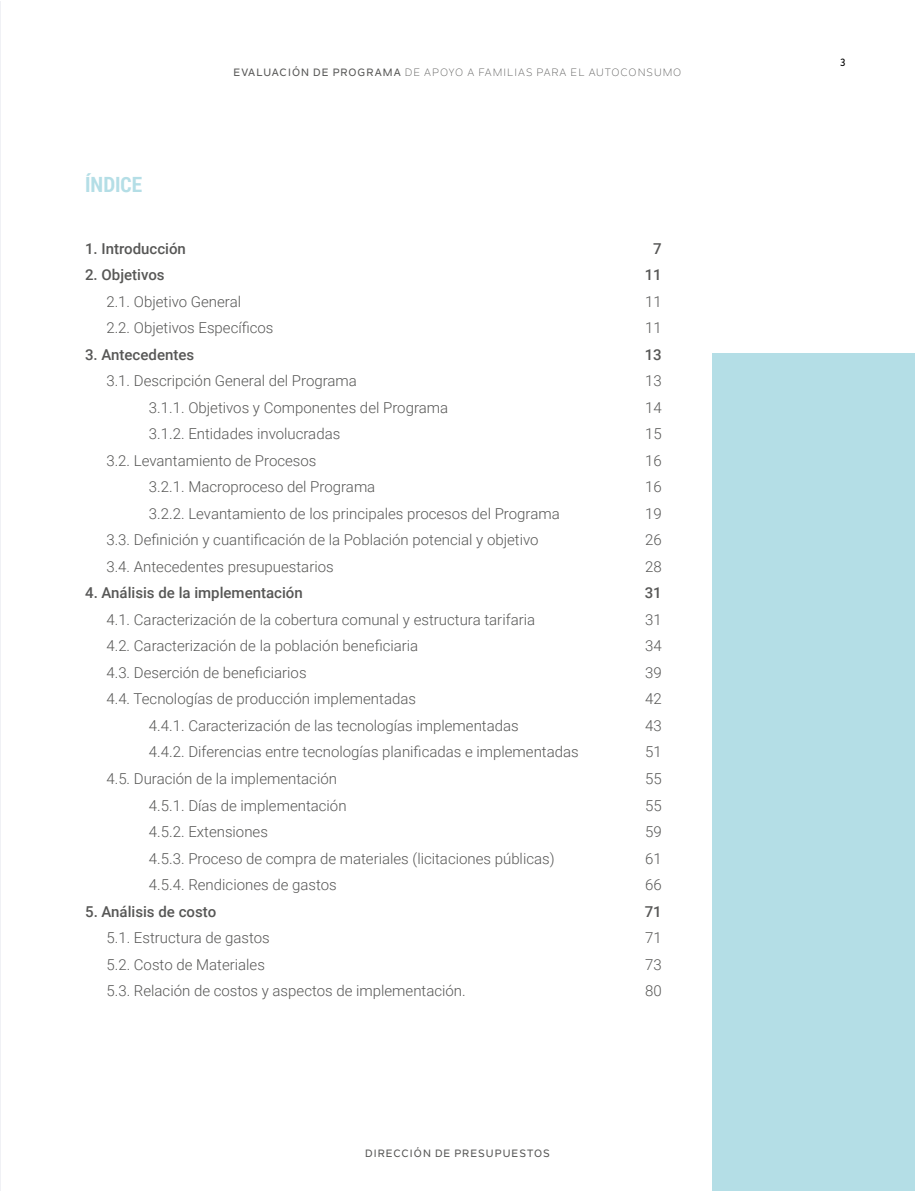
<style>
.page{position:relative;width:915px;height:1191px;background:#fff}
.page>*{position:absolute;margin:0;border:0;box-sizing:border-box;transform-origin:0 0}
.t1{font:700 21px "Roboto Condensed";color:#b4dee6}
.t2{font:300 15px "Roboto";color:#575756}
.t3{font:500 15px "Roboto";color:#575756}
.t4{font:10.5px "Nolan Next";letter-spacing:.095em;color:#575756}
.t5{font:500 10.5px "Nolan Next";letter-spacing:.1em;color:#575756}
.t6{font:500 10.5px "Nolan Next";color:#000}
.s1{font-weight:500}
</style>
<div class="page">
<div style="left:712px;top:353px;width:202px;height:838px;background:#b4dee6"></div>
<hr style="left:0;top:1px;width:1px;height:1190px;background:#f0f1f5">
<h1 class="t1" style="left:85px;top:170px;width:58px">ÍNDICE</h1>
<p class="t4" style="left:233px;top:66px;width:449px"><span class="s1">EVALUACIÓN DE PROGRAMA</span> DE APOYO A FAMILIAS PARA EL AUTOCONSUMO</p>
<p class="t3" style="left:85px;top:238px;width:102px">1. Introducción</p>
<p class="t3" style="left:653px;top:238px;width:10px">7</p>
<p class="t3" style="left:85px;top:264px;width:81px">2. Objetivos</p>
<p class="t3" style="left:644px;top:264px;width:19px">11</p>
<p class="t2" style="left:106px;top:291px;width:136px">2.1. Objetivo General</p>
<p class="t2" style="left:645px;top:291px;width:18px">11</p>
<p class="t2" style="left:106px;top:317px;width:169px">2.2. Objetivos Específicos</p>
<p class="t2" style="left:645px;top:317px;width:18px">11</p>
<p class="t3" style="left:85px;top:344px;width:111px">3. Antecedentes</p>
<p class="t3" style="left:644px;top:344px;width:19px">13</p>
<p class="t2" style="left:106px;top:370px;width:252px">3.1. Descripción General del Programa</p>
<p class="t2" style="left:645px;top:370px;width:18px">13</p>
<p class="t2" style="left:149px;top:397px;width:300px">3.1.1. Objetivos y Componentes del Programa</p>
<p class="t2" style="left:645px;top:397px;width:18px">14</p>
<p class="t2" style="left:149px;top:423px;width:193px">3.1.2. Entidades involucradas</p>
<p class="t2" style="left:645px;top:423px;width:18px">15</p>
<p class="t2" style="left:106px;top:450px;width:211px">3.2. Levantamiento de Procesos</p>
<p class="t2" style="left:645px;top:450px;width:18px">16</p>
<p class="t2" style="left:149px;top:476px;width:228px">3.2.1. Macroproceso del Programa</p>
<p class="t2" style="left:645px;top:476px;width:18px">16</p>
<p class="t2" style="left:149px;top:503px;width:412px">3.2.2. Levantamiento de los principales procesos del Programa</p>
<p class="t2" style="left:645px;top:503px;width:18px">19</p>
<p class="t2" style="left:106px;top:529px;width:433px">3.3. Definición y cuantificación de la Población potencial y objetivo</p>
<p class="t2" style="left:645px;top:529px;width:18px">26</p>
<p class="t2" style="left:106px;top:556px;width:229px">3.4. Antecedentes presupuestarios</p>
<p class="t2" style="left:645px;top:556px;width:18px">28</p>
<p class="t3" style="left:85px;top:582px;width:219px">4. Análisis de la implementación</p>
<p class="t3" style="left:644px;top:582px;width:19px">31</p>
<p class="t2" style="left:106px;top:609px;width:430px">4.1. Caracterización de la cobertura comunal y estructura tarifaria</p>
<p class="t2" style="left:645px;top:609px;width:18px">31</p>
<p class="t2" style="left:106px;top:635px;width:313px">4.2. Caracterización de la población beneficiaria</p>
<p class="t2" style="left:645px;top:635px;width:18px">34</p>
<p class="t2" style="left:106px;top:662px;width:201px">4.3. Deserción de beneficiarios</p>
<p class="t2" style="left:645px;top:662px;width:18px">39</p>
<p class="t2" style="left:106px;top:688px;width:311px">4.4. Tecnologías de producción implementadas</p>
<p class="t2" style="left:645px;top:688px;width:18px">42</p>
<p class="t2" style="left:149px;top:715px;width:371px">4.4.1. Caracterización de las tecnologías implementadas</p>
<p class="t2" style="left:645px;top:715px;width:18px">43</p>
<p class="t2" style="left:149px;top:741px;width:431px">4.4.2. Diferencias entre tecnologías planificadas e implementadas</p>
<p class="t2" style="left:645px;top:741px;width:18px">51</p>
<p class="t2" style="left:106px;top:768px;width:232px">4.5. Duración de la implementación</p>
<p class="t2" style="left:645px;top:768px;width:18px">55</p>
<p class="t2" style="left:149px;top:794px;width:199px">4.5.1. Días de implementación</p>
<p class="t2" style="left:645px;top:794px;width:18px">55</p>
<p class="t2" style="left:149px;top:821px;width:120px">4.5.2. Extensiones</p>
<p class="t2" style="left:645px;top:821px;width:18px">59</p>
<p class="t2" style="left:149px;top:847px;width:407px">4.5.3. Proceso de compra de materiales (licitaciones públicas)</p>
<p class="t2" style="left:645px;top:847px;width:18px">61</p>
<p class="t2" style="left:149px;top:874px;width:189px">4.5.4. Rendiciones de gastos</p>
<p class="t2" style="left:645px;top:874px;width:18px">66</p>
<p class="t3" style="left:85px;top:900px;width:132px">5. Análisis de costo</p>
<p class="t3" style="left:644px;top:900px;width:19px">71</p>
<p class="t2" style="left:106px;top:927px;width:165px">5.1. Estructura de gastos</p>
<p class="t2" style="left:645px;top:927px;width:18px">71</p>
<p class="t2" style="left:106px;top:953px;width:160px">5.2. Costo de Materiales</p>
<p class="t2" style="left:645px;top:953px;width:18px">73</p>
<p class="t2" style="left:106px;top:980px;width:361px">5.3. Relación de costos y aspectos de implementación.</p>
<p class="t2" style="left:645px;top:980px;width:18px">80</p>
<p class="t5" style="left:365px;top:1147px;width:186px">DIRECCIÓN DE PRESUPUESTOS</p>
<p class="t6" style="left:839px;top:56px;width:7px">3</p>
</div>
